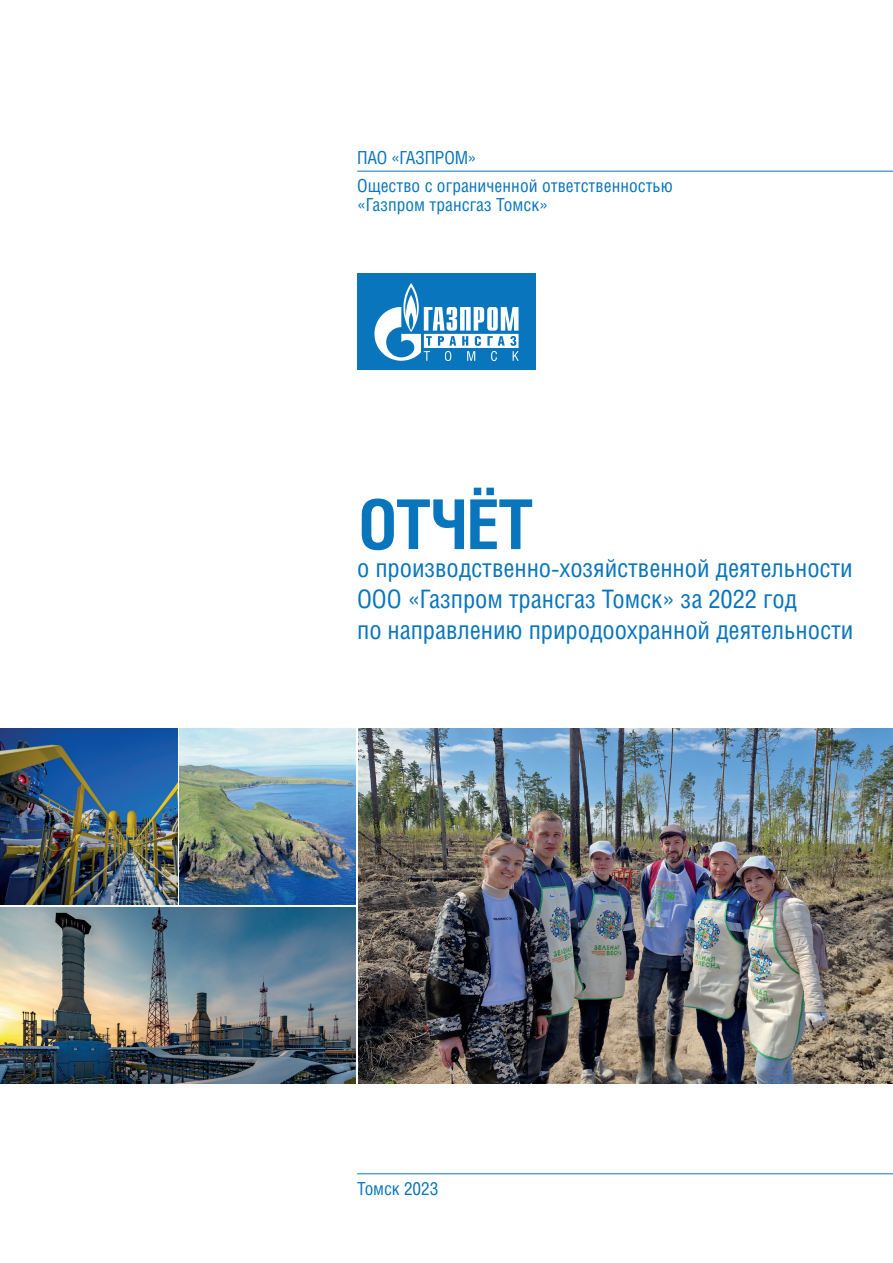
<style>
.page{position:relative;width:893px;height:1263px;background:#fff}
.page>*{position:absolute;margin:0;border:0;box-sizing:border-box;transform-origin:0 0}
.t1{font:700 68.7px "Helios Cond C";letter-spacing:-.015em;color:#0975bc}
.t2{font:25.5px/30.6px "Helios Cond C";letter-spacing:-.005em;color:#0975bc}
.t3{font:18px/18.6px "Helios Cond C";letter-spacing:.005em;color:#0975bc}
.t4{font:18px "Helios Cond C";letter-spacing:-.015em;color:#0975bc}
</style>
<div class="page">
<div style="left:357px;top:273px;width:179px;height:97px;background:#0975bc"></div>
<svg style="left:374px;top:283px;width:145px;height:78px"></svg>
<hr style="left:357px;top:171px;width:536px;height:1px;background:#0975bc">
<hr style="left:357px;top:1173px;width:536px;height:1px;background:#0975bc">
<img style="left:0;top:729px;width:177px;height:175px">
<img style="left:180px;top:729px;width:176px;height:175px">
<img style="left:359px;top:729px;width:534px;height:354px">
<img style="left:0;top:908px;width:356px;height:175px">
<p class="t4" style="left:357px;top:146px;width:121px">ПАО «ГАЗПРОМ»</p>
<p class="t3" style="left:357px;top:176px;width:317px">Ощество с ограниченной ответственностью «Газпром трансгаз Томск»</p>
<h1 class="t1" style="left:359px;top:483px;width:176px">ОТЧЁТ</h1>
<p class="t2" style="left:357px;top:552px;width:498px">о производственно-хозяйственной деятельности<br>ООО «Газпром трансгаз Томск» за 2022 год<br>по направлению природоохранной деятельности</p>
<p class="t3" style="left:357px;top:1178px;width:83px">Томск 2023</p>
</div>
